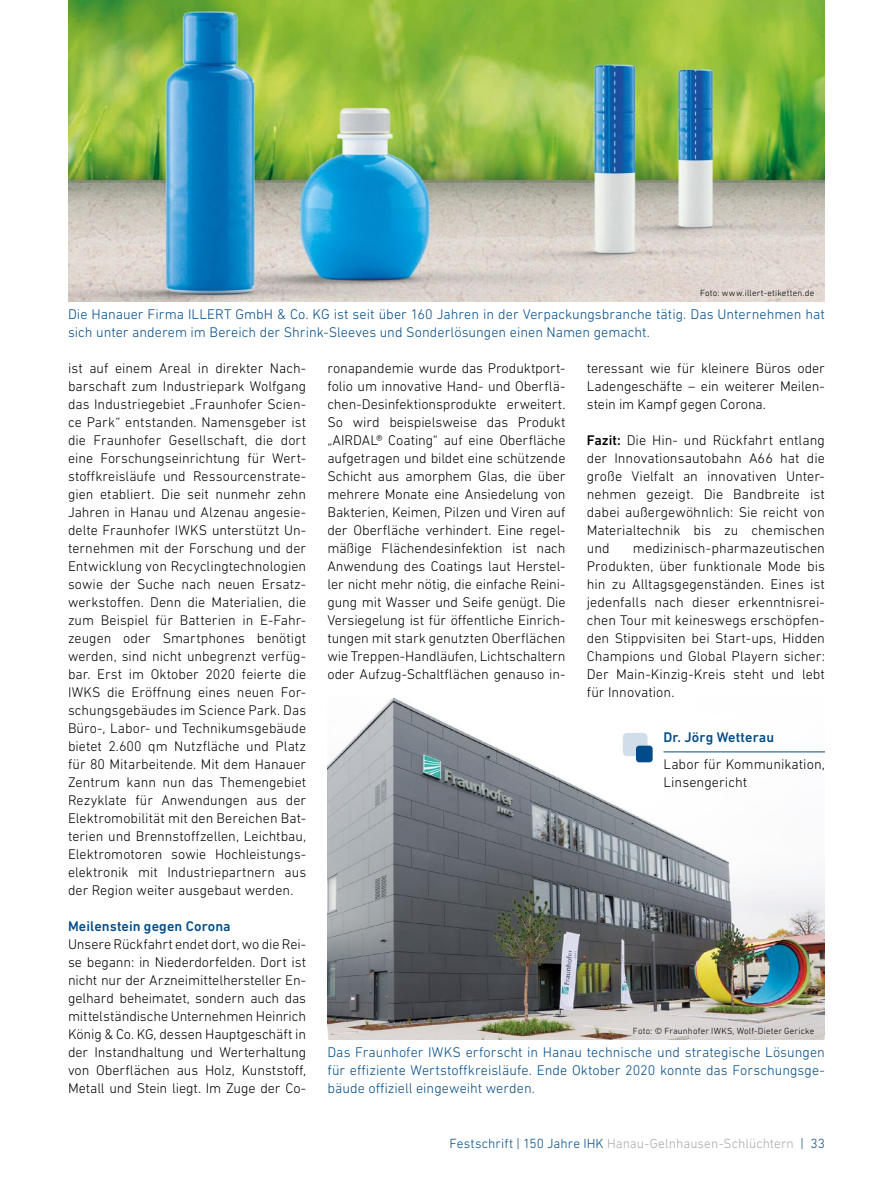
<style>
.page{position:relative;width:893px;height:1191px;background:#fff}
.page>*{position:absolute;margin:0;border:0;box-sizing:border-box;transform-origin:0 0}
.t1{font:300 14.25px/18px "DIN Next LT Pro";color:#000;text-align:justify}
.t2{font:300 14.25px/18px "DIN Next LT Pro";color:#004b88;text-align:justify}
.t3{font:500 14.25px "DIN Next LT Pro";letter-spacing:.005em;color:#004b88}
.t4{font:300 13.5px "DIN Next LT Pro";letter-spacing:.005em;color:#a8a8a7}
.t5{font:300 9px "DIN Next LT Pro";letter-spacing:.02em;color:#000}
.s1{font-weight:500}
.s2{color:#004b88}
</style>
<div class="page">
<img style="left:327px;top:697px;width:498px;height:342px">
<div style="left:623px;top:733px;width:24px;height:23px;background:#d2ddea;border-radius:4px"></div>
<hr style="left:663px;top:751px;width:162px;height:1px;background:#004b88">
<div style="left:636px;top:745px;width:17px;height:17px;background:#004b88;border-radius:3px"></div>
<img style="left:68px;top:0;width:757px;height:301px">
<p class="t5" style="left:700px;top:287px;width:116px">Foto: www.illert-etiketten.de</p>
<p class="t2" style="left:68px;top:305px;width:758px">Die Hanauer Firma ILLERT GmbH &amp; Co. KG ist seit über 160 Jahren in der Verpackungsbranche tätig. Das Unternehmen hat sich unter anderem im Bereich der Shrink-Sleeves und Sonderlösungen einen Namen gemacht.</p>
<p class="t1" style="left:68px;top:359px;width:240px">ist auf einem Areal in direkter Nach&shy;barschaft zum Industriepark Wolfgang das Industriegebiet „Fraunhofer Scien&shy;ce Park“ entstanden. Namensgeber ist die Fraunhofer Gesellschaft, die dort eine Forschungseinrichtung für Wert&shy;stoffkreisläufe und Ressourcenstrate&shy;gien etabliert. Die seit nunmehr zehn Jahren in Hanau und Alzenau angesie&shy;delte Fraunhofer IWKS unterstützt Un&shy;ternehmen mit der Forschung und der Entwicklung von Recyclingtechnologien sowie der Suche nach neuen Ersatz&shy;werkstoffen. Denn die Materialien, die zum Beispiel für Batterien in E-Fahr&shy;zeugen oder Smartphones benötigt werden, sind nicht unbegrenzt verfüg&shy;bar. Erst im Oktober 2020 feierte die IWKS die Eröffnung eines neuen For&shy;schungsgebäudes im Science Park. Das Büro-, Labor- und Technikumsgebäude bietet 2.600 qm Nutzfläche und Platz für 80 Mitarbeitende. Mit dem Hanauer Zentrum kann nun das Themengebiet Rezyklate für Anwendungen aus der Elektromobilität mit den Bereichen Bat&shy;terien und Brennstoffzellen, Leichtbau, Elektromotoren sowie Hochleistungs&shy;elektronik mit Industriepartnern aus der Region weiter ausgebaut werden.</p>
<p class="t3" style="left:68px;top:918px;width:164px">Meilenstein gegen Corona</p>
<p class="t1" style="left:68px;top:935px;width:240px">Unsere Rückfahrt endet dort, wo die Rei&shy;se begann: in Niederdorfelden. Dort ist nicht nur der Arzneimittelhersteller En&shy;gelhard beheimatet, sondern auch das mittelständische Unternehmen Heinrich König &amp; Co. KG, dessen Hauptgeschäft in der Instandhaltung und Werterhaltung von Oberflächen aus Holz, Kunststoff, Metall und Stein liegt. Im Zuge der Co-</p>
<p class="t1" style="left:327px;top:359px;width:240px">ronapandemie wurde das Produktport&shy;folio um innovative Hand- und Oberflä&shy;chen-Desinfektionsprodukte erweitert.<br>So wird beispielsweise das Produkt „AIRDAL® Coating“ auf eine Oberfläche aufgetragen und bildet eine schützende Schicht aus amorphem Glas, die über mehrere Monate eine Ansiedelung von Bakterien, Keimen, Pilzen und Viren auf der Oberfläche verhindert. Eine regel&shy;mäßige Flächendesinfektion ist nach Anwendung des Coatings laut Herstel&shy;ler nicht mehr nötig, die einfache Reini&shy;gung mit Wasser und Seife genügt. Die Versiegelung ist für öffentliche Einrich&shy;tungen mit stark genutzten Oberflächen wie Treppen-Handläufen, Lichtschaltern oder Aufzug-Schaltflächen genauso in-</p>
<p class="t1" style="left:587px;top:359px;width:240px">teressant wie für kleinere Büros oder Ladengeschäfte – ein weiterer Meilen&shy;stein im Kampf gegen Corona.</p>
<p class="t1" style="left:587px;top:431px;width:240px"><span class="s1">Fazit:</span> Die Hin- und Rückfahrt entlang der Innovationsautobahn A66 hat die große Vielfalt an innovativen Unter&shy;nehmen gezeigt. Die Bandbreite ist dabei außergewöhnlich: Sie reicht von Materialtechnik bis zu chemischen und</p>
<p class="t1" style="left:587px;top:539px;width:240px;text-indent:46px">medizinisch-pharmazeutischen Produkten, über funktionale Mode bis hin zu Alltagsgegenständen. Eines ist jedenfalls nach dieser erkenntnisrei&shy;chen Tour mit keineswegs erschöpfen&shy;den Stippvisiten bei Start-ups, Hidden Champions und Global Playern sicher:<br>Der Main-Kinzig-Kreis steht und lebt für Innovation.</p>
<p class="t3" style="left:663px;top:729px;width:112px">Dr. Jörg Wetterau</p>
<p class="t1" style="left:663px;top:755px;width:163px">Labor für Kommunikation,<br>Linsengericht</p>
<p class="t5" style="left:633px;top:1025px;width:183px">Foto: © Fraunhofer IWKS, Wolf-Dieter Gericke</p>
<p class="t2" style="left:327px;top:1043px;width:499px">Das Fraunhofer IWKS erforscht in Hanau technische und strategische Lösungen für effiziente Wertstoffkreisläufe. Ende Oktober 2020 konnte das Forschungsge&shy;bäude offiziell eingeweiht werden.</p>
<p class="t4" style="left:449px;top:1135px;width:377px"><span class="s2">Festschrift | 150 Jahre IHK</span> Hanau-Gelnhausen-Schlüchtern <span class="s2">| 33</span></p>
</div>
